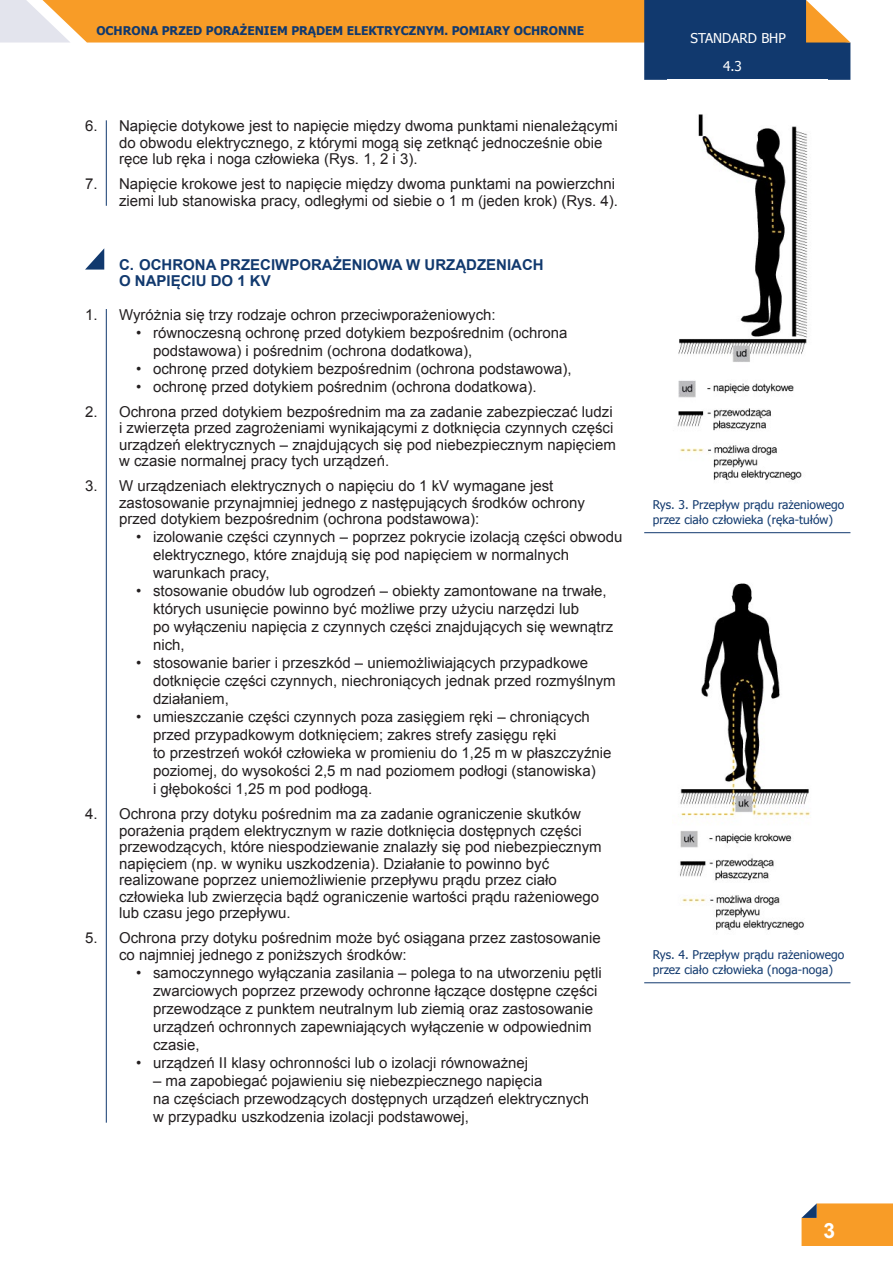
<style>
.page{position:relative;width:893px;height:1263px;background:#fff}
.page>*{position:absolute;margin:0;border:0;box-sizing:border-box;transform-origin:0 0}
.tekst{font:700 21px "Arial";color:#fff}
.Tekst_kropki{font:15px/18px "Arial";color:#231f20}
.Tekst_numerowany{font:15px/16.5px "Arial";color:#231f20}
.Tytulik{font:700 15px/16.5px "Arial";color:#11396e}
.t1{font:13.5px "Tahoma";color:#fff}
.podpis_zdjęcia{font:12px/15px "Tahoma";color:#11396e}
.t2{font:700 12px "Tahoma";color:#11396e}
</style>
<div class="page">
<svg style="left:801px;top:1203px;width:92px;height:43px;background:#f19d32"></svg>
<svg style="left:0;top:0;width:850px;height:80px"></svg>
<hr style="left:106px;top:309px;width:1px;height:814px;background:#11396e">
<hr style="left:106px;top:120px;width:1px;height:86px;background:#11396e">
<svg style="left:85px;top:248px;width:19px;height:22px"></svg>
<img style="left:677px;top:114px;width:131px;height:366px">
<img style="left:680px;top:583px;width:131px;height:347px">
<hr style="left:644px;top:532px;width:206px;height:1px;background:#11396e">
<hr style="left:644px;top:982px;width:206px;height:1px;background:#11396e">
<p class="t2" style="left:96px;top:23px;width:489px">OCHRONA PRZED PORAŻENIEM PRĄDEM ELEKTRYCZNYM. POMIARY OCHRONNE</p>
<p class="Tekst_numerowany" style="left:119px;top:118px;width:500px;text-indent:-34px">6. Napięcie dotykowe jest to napięcie między dwoma punktami nienależącymi do obwodu elektrycznego, z którymi mogą się zetknąć jednocześnie obie ręce lub ręka i noga człowieka (Rys. 1, 2 i 3).</p>
<p class="Tekst_numerowany" style="left:85px;top:176px;width:535px;text-align:right">7. Napięcie krokowe jest to napięcie między dwoma punktami na powierzchni ziemi lub stanowiska pracy, odległymi od siebie o 1 m (jeden krok) (Rys. 4).</p>
<p class="Tytulik" style="left:119px;top:256px;width:426px">C. OCHRONA PRZECIWPORAŻENIOWA W URZĄDZENIACH<br>O NAPIĘCIU DO 1 KV</p>
<p class="Tekst_numerowany" style="left:85px;top:306px;width:412px">1. Wyróżnia się trzy rodzaje ochron przeciwporażeniowych:</p>
<p class="Tekst_kropki" style="left:153px;top:323px;width:416px;text-indent:-17px">• równoczesną ochronę przed dotykiem bezpośrednim (ochrona podstawowa) i pośrednim (ochrona dodatkowa),</p>
<p class="Tekst_kropki" style="left:136px;top:359px;width:437px">• ochronę przed dotykiem bezpośrednim (ochrona podstawowa),</p>
<p class="Tekst_kropki" style="left:136px;top:377px;width:402px">• ochronę przed dotykiem pośrednim (ochrona dodatkowa).</p>
<p class="Tekst_numerowany" style="left:119px;top:403px;width:498px;text-indent:-34px">2. Ochrona przed dotykiem bezpośrednim ma za zadanie zabezpieczać ludzi i zwierzęta przed zagrożeniami wynikającymi z dotknięcia czynnych części urządzeń elektrycznych – znajdujących się pod niebezpiecznym napięciem w czasie normalnej pracy tych urządzeń.</p>
<p class="Tekst_numerowany" style="left:119px;top:478px;width:468px;text-indent:-34px">3. W urządzeniach elektrycznych o napięciu do 1 kV wymagane jest zastosowanie przynajmniej jednego z następujących środków ochrony przed dotykiem bezpośrednim (ochrona podstawowa):</p>
<p class="Tekst_kropki" style="left:153px;top:528px;width:471px;text-indent:-17px">• izolowanie części czynnych – poprzez pokrycie izolacją części obwodu elektrycznego, które znajdują się pod napięciem w normalnych warunkach pracy,</p>
<p class="Tekst_kropki" style="left:153px;top:582px;width:462px;text-indent:-17px">• stosowanie obudów lub ogrodzeń – obiekty zamontowane na trwałe, których usunięcie powinno być możliwe przy użyciu narzędzi lub<br>po wyłączeniu napięcia z czynnych części znajdujących się wewnątrz nich,</p>
<p class="Tekst_kropki" style="left:153px;top:654px;width:464px;text-indent:-17px">• stosowanie barier i przeszkód – uniemożliwiających przypadkowe dotknięcie części czynnych, niechroniących jednak przed rozmyślnym działaniem,</p>
<p class="Tekst_kropki" style="left:153px;top:708px;width:460px;text-indent:-17px">• umieszczanie części czynnych poza zasięgiem ręki – chroniących przed przypadkowym dotknięciem; zakres strefy zasięgu ręki<br>to przestrzeń wokół człowieka w promieniu do 1,25 m w płaszczyźnie poziomej, do wysokości 2,5 m nad poziomem podłogi (stanowiska)<br>i głębokości 1,25 m pod podłogą.</p>
<p class="Tekst_numerowany" style="left:119px;top:806px;width:484px;text-indent:-34px">4. Ochrona przy dotyku pośrednim ma za zadanie ograniczenie skutków porażenia prądem elektrycznym w razie dotknięcia dostępnych części przewodzących, które niespodziewanie znalazły się pod niebezpiecznym napięciem (np. w wyniku uszkodzenia). Działanie to powinno być realizowane poprzez uniemożliwienie przepływu prądu przez ciało człowieka lub zwierzęcia bądź ograniczenie wartości prądu rażeniowego lub czasu jego przepływu.</p>
<p class="Tekst_numerowany" style="left:119px;top:930px;width:483px;text-indent:-34px">5. Ochrona przy dotyku pośrednim może być osiągana przez zastosowanie co najmniej jednego z poniższych środków:</p>
<p class="Tekst_kropki" style="left:153px;top:963px;width:450px;text-indent:-17px">• samoczynnego wyłączania zasilania – polega to na utworzeniu pętli zwarciowych poprzez przewody ochronne łączące dostępne części przewodzące z punktem neutralnym lub ziemią oraz zastosowanie urządzeń ochronnych zapewniających wyłączenie w odpowiednim czasie,</p>
<p class="Tekst_kropki" style="left:136px;top:1053px;width:394px">• urządzeń II klasy ochronności lub o izolacji równoważnej</p>
<p class="Tekst_kropki" style="left:153px;top:1071px;width:438px">– ma zapobiegać pojawieniu się niebezpiecznego napięcia<br>na częściach przewodzących dostępnych urządzeń elektrycznych w przypadku uszkodzenia izolacji podstawowej,</p>
<p class="t1" style="left:691px;top:29px;width:97px">STANDARD BHP</p>
<p class="t1" style="left:723px;top:57px;width:20px">4.3</p>
<p class="podpis_zdjęcia" style="left:653px;top:496px;width:193px">Rys. 3. Przepływ prądu rażeniowego przez ciało człowieka (ręka-tułów)</p>
<p class="podpis_zdjęcia" style="left:653px;top:946px;width:193px">Rys. 4. Przepływ prądu rażeniowego przez ciało człowieka (noga-noga)</p>
<p class="tekst" style="left:823px;top:1217px;width:13px">3</p>
</div>
